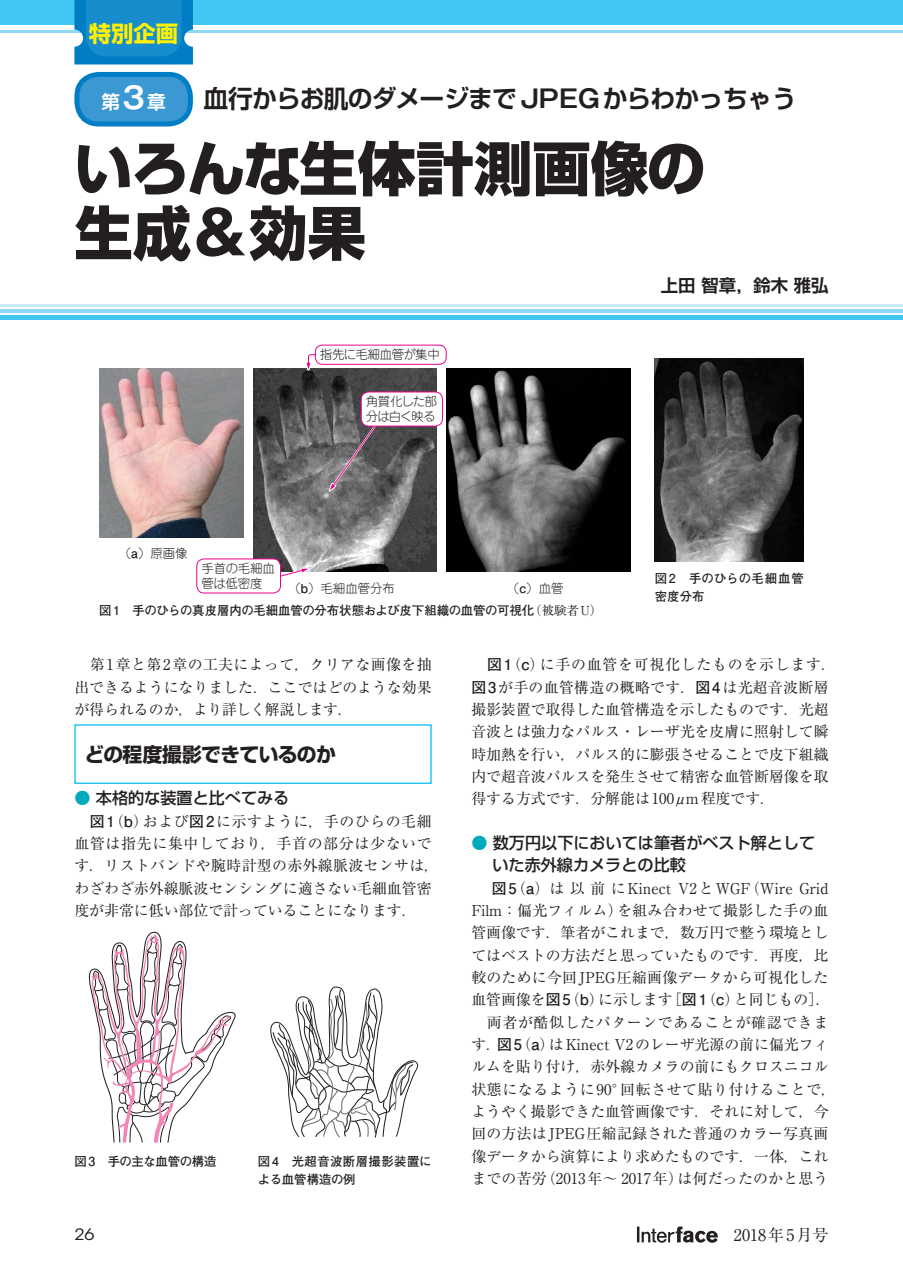
<style>
.page{position:relative;width:903px;height:1275px;background:#fff}
.page>*{position:absolute;margin:0;border:0;box-sizing:border-box;transform-origin:0 0}
.t1{font:800 58.27px/64.6px "Shin Go Pro";color:#231f20}
.t2{font:700 24.85px "Shin Go Pro De";letter-spacing:-.035em;color:#231f20}
.t3{font:700 22.4px "Shin Go Pro";color:#fff101}
.t4{font:700 19.78px "Shin Go Pro";letter-spacing:-.035em;color:#231f20}
.t5{font:700 18.55px "Shin Go Pro De";color:#fff}
.t6{font:700 17.32px "Shin Go Pro De";color:#231f20}
.t7{font:500 16.1px/22.4px "Shin Go Pro";color:#231f20}
.t8{font:16.1px "Ryumin Pro";color:#231f20}
.t9{font:15.58px "ITC Avant Garde Std";color:#231f20;scale:1.11 1}
.t10{font:14.88px/22.4px "Ryumin Pro";color:#231f20}
.t11{font:14.88px/22.4px "Ryumin Pro";letter-spacing:.025em;color:#231f20}
.t12{font:700 12.42px "Futo Go B101 Pro";letter-spacing:-.035em;color:#231f20}
.t13{font:300 12.42px "Jun 101 Pro";letter-spacing:-.025em;color:#231f20}
.t14{font:700 12.42px/18.6px "Futo Go B101 Pro";letter-spacing:.035em;color:#231f20}
.t15{font:700 12.42px/18.6px "Futo Go B101 Pro";color:#231f20}
.t16{font:300 12.42px/14.9px "Jun 101 Pro";letter-spacing:-.065em;color:#231f20}
.t17{font:300 12.42px/14.9px "Jun 101 Pro";color:#231f20}
.s1{font-family:"Gothic MB101 Pro De";font-size:29.75px}
.s2{font-family:"Gothic MB101 Pro De"}
.s3{font-family:"Gothic MB101 Pro"}
.s4{font-family:"Futo Go B101 Pro";font-weight:700}
.s5{font-family:"Ryumin Pro";font-weight:400}
.s6{color:#00aabc}
</style>
<div class="page">
<svg style="left:637px;top:1226px;width:81px;height:17px"></svg>
<div style="left:0;top:0;width:903px;height:25px;background:#40c7f4"></div>
<hr style="left:0;top:30px;width:903px;height:2px;background:#8dd7f7">
<div style="left:74px;top:724px;width:358px;height:60px;background:#fff;border:1px solid #00baf1"></div>
<svg style="left:88px;top:932px;width:148px;height:211px"></svg>
<svg style="left:270px;top:986px;width:149px;height:152px"></svg>
<img style="left:655px;top:358px;width:149px;height:204px">
<img style="left:99px;top:368px;width:144px;height:169px">
<img style="left:253px;top:369px;width:184px;height:203px">
<img style="left:446px;top:369px;width:184px;height:203px">
<svg style="left:304px;top:354px;width:23px;height:23px"></svg>
<div style="left:315px;top:345px;width:131px;height:19px;background:#fff;border-radius:7px"></div>
<div style="left:315px;top:345px;width:131px;height:20px;border:1px solid #ed028c;border-radius:7px"></div>
<svg style="left:325px;top:399px;width:69px;height:98px;background:#686467"></svg>
<div style="left:361px;top:392px;width:81px;height:34px;background:#fff;border-radius:7px"></div>
<div style="left:361px;top:392px;width:82px;height:34px;border:1px solid #ed028c;border-radius:7px"></div>
<svg style="left:281px;top:567px;width:35px;height:10px"></svg>
<div style="left:197px;top:559px;width:83px;height:34px;background:#fff;border-radius:7px"></div>
<div style="left:196px;top:559px;width:85px;height:34px;border:1px solid #ed028c;border-radius:7px"></div>
<hr style="left:0;top:309px;width:903px;height:4px;background:#8dd7f7">
<div style="left:0;top:315px;width:903px;height:5px;background:#40c7f4"></div>
<hr style="left:0;top:304px;width:903px;height:2px;background:#c6eafa">
<svg style="left:74px;top:0;width:119px;height:64px;background:#178ccd"></svg>
<div style="left:77px;top:74px;width:113px;height:50px;background:#3b98d3;border-radius:22px"></div>
<div style="left:74px;top:72px;width:119px;height:54px;border:5px solid #007ec5;border-radius:22px"></div>
<h3 class="t3" style="left:89px;top:16px;width:91px">特別企画</h3>
<p class="t5" style="left:101px;top:87px;width:66px">第<span class="s1">3</span>章</p>
<h2 class="t2" style="left:203px;top:78px;width:595px">血行からお肌のダメージまで <span class="s2">JPEG</span> からわかっちゃう</h2>
<h1 class="t1" style="left:74px;top:130px;width:632px">いろんな生体計測画像の生成<span class="s3">＆</span>効果</h1>
<p class="t13" style="left:320px;top:345px;width:121px">指先に毛細血管が集中</p>
<p class="t16" style="left:366px;top:393px;width:73px">角質化した部分は白く映る</p>
<p class="t13" style="left:119px;top:543px;width:70px">（<span class="s4">a</span>）原画像</p>
<p class="t17" style="left:201px;top:560px;width:75px">手首の毛細血管は低密度</p>
<p class="t13" style="left:288px;top:578px;width:108px">（<span class="s4">b</span>）毛細血管分布</p>
<p class="t13" style="left:507px;top:578px;width:58px">（<span class="s4">c</span>）血管</p>
<p class="t12" style="left:99px;top:600px;width:504px">図 1　手のひらの真皮層内の毛細血管の分布状態および皮下組織の血管の可視化<span class="s5">（被験者U）</span></p>
<p class="t6" style="left:661px;top:271px;width:169px">上田 智章，鈴木 雅弘</p>
<p class="t15" style="left:655px;top:567px;width:150px">図 2　手のひらの毛細血管密度分布</p>
<p class="t10" style="left:74px;top:653px;width:359px;text-align:justify">　第1章と第2章の工夫によって，クリアな画像を抽出できるようになりました．ここではどのような効果が得られるのか，より詳しく解説します．</p>
<h3 class="t4" style="left:84px;top:738px;width:253px">どの程度撮影できているのか</h3>
<p class="t7" style="left:74px;top:785px;width:216px"><span class="s6">●</span> 本格的な装置と比べてみる</p>
<p class="t11" style="left:74px;top:809px;width:366px;text-indent:15px"><span class="s4">図1</span>（<span class="s4">b</span>）および<span class="s4">図2</span>に示すように，手のひらの毛細血管は指先に集中しており，手首の部分は少ないです．リストバンドや腕時計型の赤外線脈波センサは，わざわざ赤外線脈波センシングに適さない毛細血管密度が非常に低い部位で計っていることになります．</p>
<p class="t12" style="left:74px;top:1151px;width:144px">図 3　手の主な血管の構造</p>
<p class="t14" style="left:258px;top:1150px;width:175px">図4　光超音波断層撮影装置による血管構造の例</p>
<p class="t10" style="left:471px;top:653px;width:366px;text-indent:16px"><span class="s4">図1</span>（<span class="s4">c</span>）に手の血管を可視化したものを示します．<span class="s4">図3</span>が手の血管構造の概略です．<span class="s4">図4</span>は光超音波断層撮影装置で取得した血管構造を示したものです．光超音波とは強力なパルス・レーザ光を皮膚に照射して瞬時加熱を行い，パルス的に膨張させることで皮下組織内で超音波パルスを発生させて精密な血管断層像を取得する方式です．分解能は100μm程度です．</p>
<p class="t7" style="left:492px;top:830px;width:324px;text-indent:-21px"><span class="s6">●</span> 数万円以下においては筆者がベスト解としていた赤外線カメラとの比較</p>
<p class="t10" style="left:471px;top:876px;width:366px;text-indent:21px"><span class="s4">図5</span>（<span class="s4">a</span>）は以前にKinect V2とWGF（Wire Grid<br>Film：偏光フィルム）を組み合わせて撮影した手の血管画像です．筆者がこれまで，数万円で整う環境としてはベストの方法だと思っていたものです．再度，比較のために今回JPEG圧縮画像データから可視化した血管画像を<span class="s4">図5</span>（<span class="s4">b</span>）に示します［<span class="s4">図1</span>（<span class="s4">c</span>）と同じもの］．　両者が酷似したパターンであることが確認できます．<span class="s4">図5</span>（<span class="s4">a</span>）はKinect V2のレーザ光源の前に偏光フィルムを貼り付け，赤外線カメラの前にもクロスニコル状態になるように90°回転させて貼り付けることで，ようやく撮影できた血管画像です．それに対して，今回の方法はJPEG圧縮記録された普通のカラー写真画像データから演算により求めたものです．一体，これまでの苦労（2013年〜 2017年）は何だったのかと思う</p>
<p class="t9" style="left:74px;top:1225px;width:20px">26</p>
<p class="t8" style="left:718px;top:1222px;width:112px">　2018年5月号</p>
</div>
